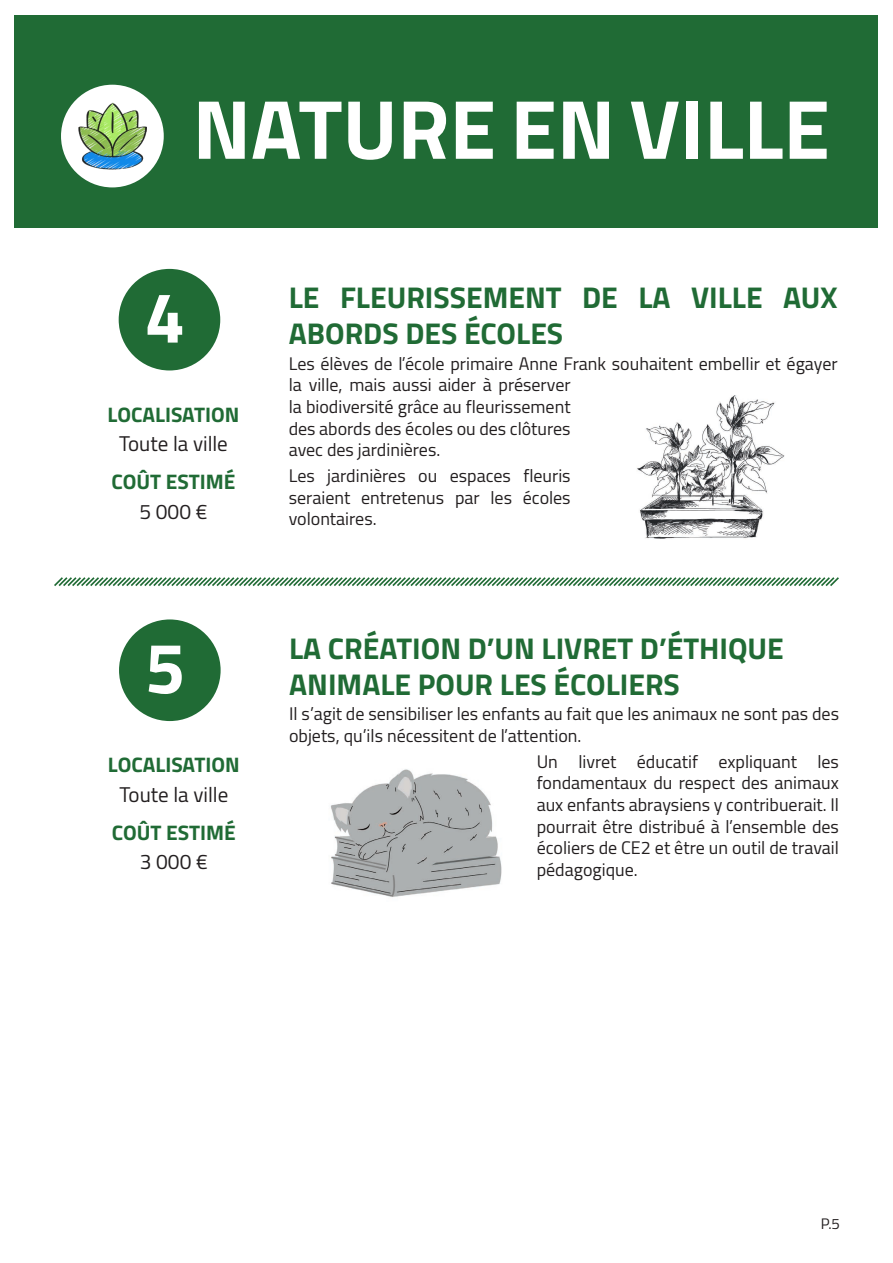
<style>
.page{position:relative;width:893px;height:1263px;background:#fff}
.page>*{position:absolute;margin:0;border:0;box-sizing:border-box;transform-origin:0 0}
.t1{font:700 84px "Cairo";color:#fff}
.t2{font:700 72px "Cairo";color:#fff}
.t3{font:700 30px/36px "Cairo";color:#206b35}
.t4{font:700 21px "Cairo";color:#206b35}
.t5{font:21px "Cairo";color:#231f20}
.t6{font:18px/21.6px "Cairo";color:#231f20}
.t7{font:15px "Cairo";color:#231f20}
</style>
<div class="page">
<div style="left:119px;top:269px;width:101px;height:101px;background:#206b35;border-radius:50%"></div>
<img style="left:637px;top:395px;width:148px;height:144px">
<svg style="left:54px;top:577px;width:785px;height:9px"></svg>
<div style="left:119px;top:619px;width:102px;height:102px;background:#206b35;border-radius:50%"></div>
<img style="left:330px;top:769px;width:172px;height:128px">
<div style="left:15px;top:15px;width:863px;height:212px;background:#206b35"></div>
<div style="left:61px;top:85px;width:103px;height:102px;background:#fff;border-radius:50%"></div>
<img style="left:79px;top:102px;width:67px;height:68px">
<p class="t1" style="left:193px;top:61px;width:639px">NATURE EN VILLE</p>
<p class="t2" style="left:145px;top:259px;width:42px">4</p>
<p class="t4" style="left:108px;top:397px;width:133px">LOCALISATION</p>
<p class="t5" style="left:119px;top:426px;width:110px">Toute la ville</p>
<p class="t4" style="left:111px;top:465px;width:126px">COÛT ESTIMÉ</p>
<p class="t5" style="left:139px;top:494px;width:70px">5 000 €</p>
<p class="t2" style="left:145px;top:609px;width:42px">5</p>
<p class="t4" style="left:108px;top:748px;width:133px">LOCALISATION</p>
<p class="t5" style="left:119px;top:777px;width:110px">Toute la ville</p>
<p class="t4" style="left:112px;top:815px;width:126px">COÛT ESTIMÉ</p>
<p class="t5" style="left:140px;top:844px;width:70px">3 000 €</p>
<p class="t3" style="left:289px;top:279px;width:550px">LE FLEURISSEMENT DE LA VILLE AUX<br>ABORDS DES ÉCOLES</p>
<p class="t6" style="left:289px;top:353px;width:550px">Les élèves de l’école primaire Anne Frank souhaitent embellir et égayer la ville, mais aussi aider à préserver<br>la biodiversité grâce au fleurissement<br>des abords des écoles ou des clôtures<br>avec des jardinières.</p>
<p class="t6" style="left:289px;top:465px;width:283px;text-align:justify">Les jardinières ou espaces fleuris seraient entretenus par les écoles volontaires.</p>
<p class="t3" style="left:289px;top:630px;width:496px">LA CRÉATION D’UN LIVRET D’ÉTHIQUE<br>ANIMALE POUR LES ÉCOLIERS</p>
<p class="t6" style="left:289px;top:703px;width:551px">Il s’agit de sensibiliser les enfants au fait que les animaux ne sont pas des objets, qu’ils nécessitent de l’attention.</p>
<p class="t6" style="left:537px;top:751px;width:304px;text-align:justify">Un livret éducatif expliquant les fondamentaux du respect des animaux aux enfants abraysiens y contribuerait. Il pourrait être distribué à l’ensemble des écoliers de CE2 et être un outil de travail pédagogique.</p>
<p class="t7" style="left:821px;top:1211px;width:21px">P.5</p>
</div>
